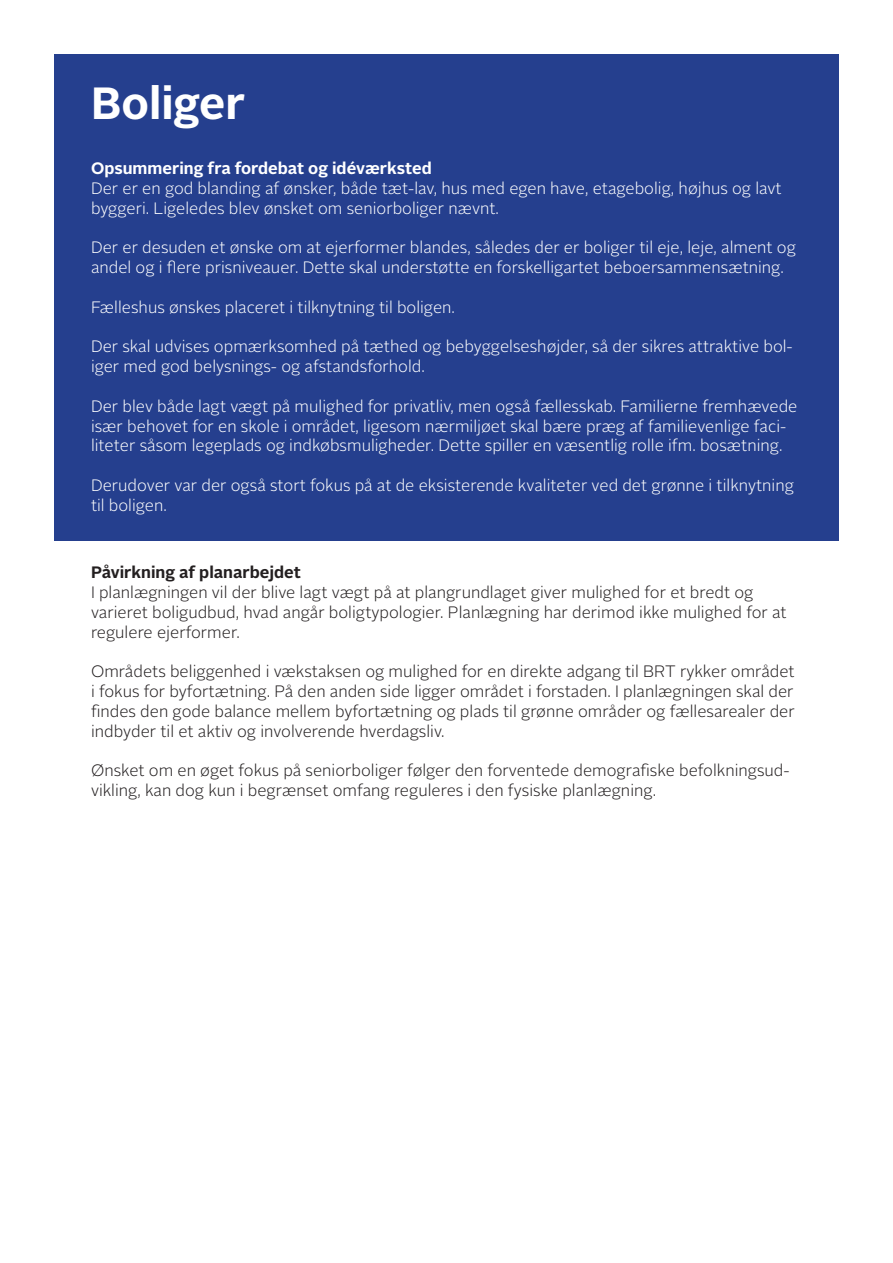
<style>
.page{position:relative;width:893px;height:1263px;background:#fff}
.page>*{position:absolute;margin:0;border:0;box-sizing:border-box;transform-origin:0 0}
.t1{font:700 45px "Alright Sans";color:#fff}
.t2{font:300 16.5px/19.8px "Alright Sans";color:#fff}
.t3{font:300 16.5px/19.8px "Alright Sans";color:#231f20}
.t4{font:700 16.5px "Alright Sans";color:#fff}
.t5{font:700 16.5px "Alright Sans";color:#231f20}
</style>
<div class="page">
<div style="left:54px;top:54px;width:785px;height:486px;background:#253f8e"></div>
<p class="t1" style="left:91px;top:72px;width:156px">Boliger</p>
<p class="t4" style="left:91px;top:157px;width:342px">Opsummering fra fordebat og idéværksted</p>
<p class="t2" style="left:91px;top:179px;width:692px">Der er en god blanding af ønsker, både tæt-lav, hus med egen have, etagebolig, højhus og lavt byggeri. Ligeledes blev ønsket om seniorboliger nævnt.</p>
<p class="t2" style="left:91px;top:238px;width:706px">Der er desuden et ønske om at ejerformer blandes, således der er boliger til eje, leje, alment og andel og i flere prisniveauer. Dette skal understøtte en forskelligartet beboersammensætning.</p>
<p class="t2" style="left:91px;top:297px;width:365px">Fælleshus ønskes placeret i tilknytning til boligen.</p>
<p class="t2" style="left:91px;top:337px;width:703px">Der skal udvises opmærksomhed på tæthed og bebyggelseshøjder, så der sikres attraktive bol&shy;iger med god belysnings- og afstandsforhold.</p>
<p class="t2" style="left:91px;top:396px;width:708px">Der blev både lagt vægt på mulighed for privatliv, men også fællesskab. Familierne fremhævede især behovet for en skole i området, ligesom nærmiljøet skal bære præg af familievenlige faci&shy;liteter såsom legeplads og indkøbsmuligheder. Dette spiller en væsentlig rolle ifm. bosætning.</p>
<p class="t2" style="left:91px;top:476px;width:704px">Derudover var der også stort fokus på at de eksisterende kvaliteter ved det grønne i tilknytning til boligen.</p>
<p class="t5" style="left:91px;top:561px;width:211px">Påvirkning af planarbejdet</p>
<p class="t3" style="left:91px;top:582px;width:697px">I planlægningen vil der blive lagt vægt på at plangrundlaget giver mulighed for et bredt og varieret boligudbud, hvad angår boligtypologier. Planlægning har derimod ikke mulighed for at regulere ejerformer.</p>
<p class="t3" style="left:91px;top:662px;width:705px;text-align:justify">Områdets beliggenhed i vækstaksen og mulighed for en direkte adgang til BRT rykker området i fokus for byfortætning. På den anden side ligger området i forstaden. I planlægningen skal der findes den gode balance mellem byfortætning og plads til grønne områder og fællesarealer der indbyder til et aktiv og involverende hverdagsliv.</p>
<p class="t3" style="left:91px;top:761px;width:700px">Ønsket om en øget fokus på seniorboliger følger den forventede demografiske befolkningsud&shy;vikling, kan dog kun i begrænset omfang reguleres i den fysiske planlægning.</p>
</div>
